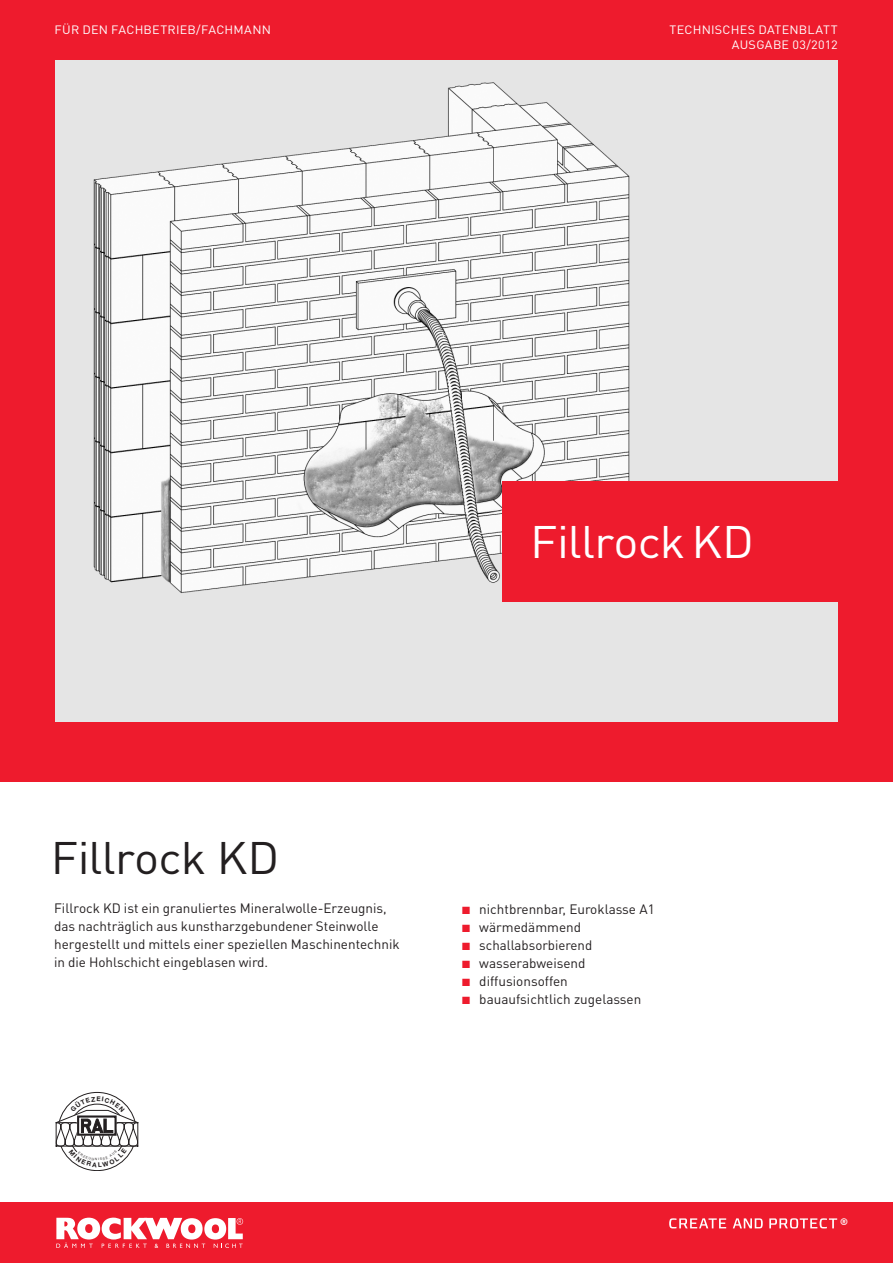
<style>
.page{position:relative;width:893px;height:1263px;background:#fff}
.page>*{position:absolute;margin:0;border:0;box-sizing:border-box;transform-origin:0 0}
.t1{font:45px "DIN Pro";letter-spacing:-.015em;color:#231f20;scale:1.05 1}
.t2{font:45px "DIN Pro";letter-spacing:-.015em;color:#fff;scale:1.05 1}
.t3{font:13.5px/18px "DIN Pro";color:#231f20}
.t4{font:12px/15px "DIN Pro";letter-spacing:.04em;color:#fff;text-align:right;scale:1.05 1}
.t5{font:700 9.3px "DIN";color:#fff}
.s1{color:#ee1b2d}
</style>
<div class="page">
<div style="left:0;top:1203px;width:893px;height:60px;background:#ee1b2d"></div>
<div style="left:0;top:0;width:893px;height:782px;background:#ee1b2d"></div>
<img style="left:56px;top:60px;width:781px;height:662px">
<div style="left:502px;top:481px;width:339px;height:120px;background:#ee1b2d"></div>
<svg style="left:56px;top:1217px;width:187px;height:31px"></svg>
<svg style="left:733px;top:1218px;width:30px;height:10px"></svg>
<svg style="left:769px;top:1218px;width:68px;height:11px"></svg>
<svg style="left:669px;top:1218px;width:57px;height:11px"></svg>
<svg style="left:56px;top:1092px;width:83px;height:78px"></svg>
<p class="t4" style="left:55px;top:22px;width:172px">Für den Fach betrieb/Fachma</p>
<p class="t4" style="left:252px;top:22px;width:19px">nn</p>
<p class="t4" style="left:670px;top:22px;width:67px">Tech nisches</p>
<p class="t4" style="left:732px;top:22px;width:102px">Datenblatt<br>Ausgabe 03/2012</p>
<h1 class="t1" style="left:51px;top:827px;width:219px">Fillrock KD</h1>
<h1 class="t2" style="left:530px;top:512px;width:215px">FillrockKD</h1>
<p class="t3" style="left:54px;top:899px;width:347px">Fillrock KD ist ein granuliertes Mineralwolle-Erzeugnis, das nachträglich aus kunstharzgebundener Steinwolle hergestellt und mittels einer speziellen Maschinentechnik in die Hohlschicht eingeblasen wird.</p>
<p class="t3" style="left:462px;top:900px;width:194px"><span class="s1">■</span> nichtbrennbar, Euroklasse A1</p>
<p class="t3" style="left:462px;top:918px;width:120px"><span class="s1">■</span> wärmedämmend</p>
<p class="t3" style="left:462px;top:936px;width:131px"><span class="s1">■</span> schallabsorbierend</p>
<p class="t3" style="left:462px;top:954px;width:125px"><span class="s1">■</span> wasserabweisend</p>
<p class="t3" style="left:462px;top:972px;width:107px"><span class="s1">■</span> diffusionsoffen</p>
<p class="t3" style="left:462px;top:990px;width:181px"><span class="s1">■</span> bauaufsichtlich zugelassen</p>
<p class="t5" style="left:840px;top:1215px;width:9px">®</p>
</div>
